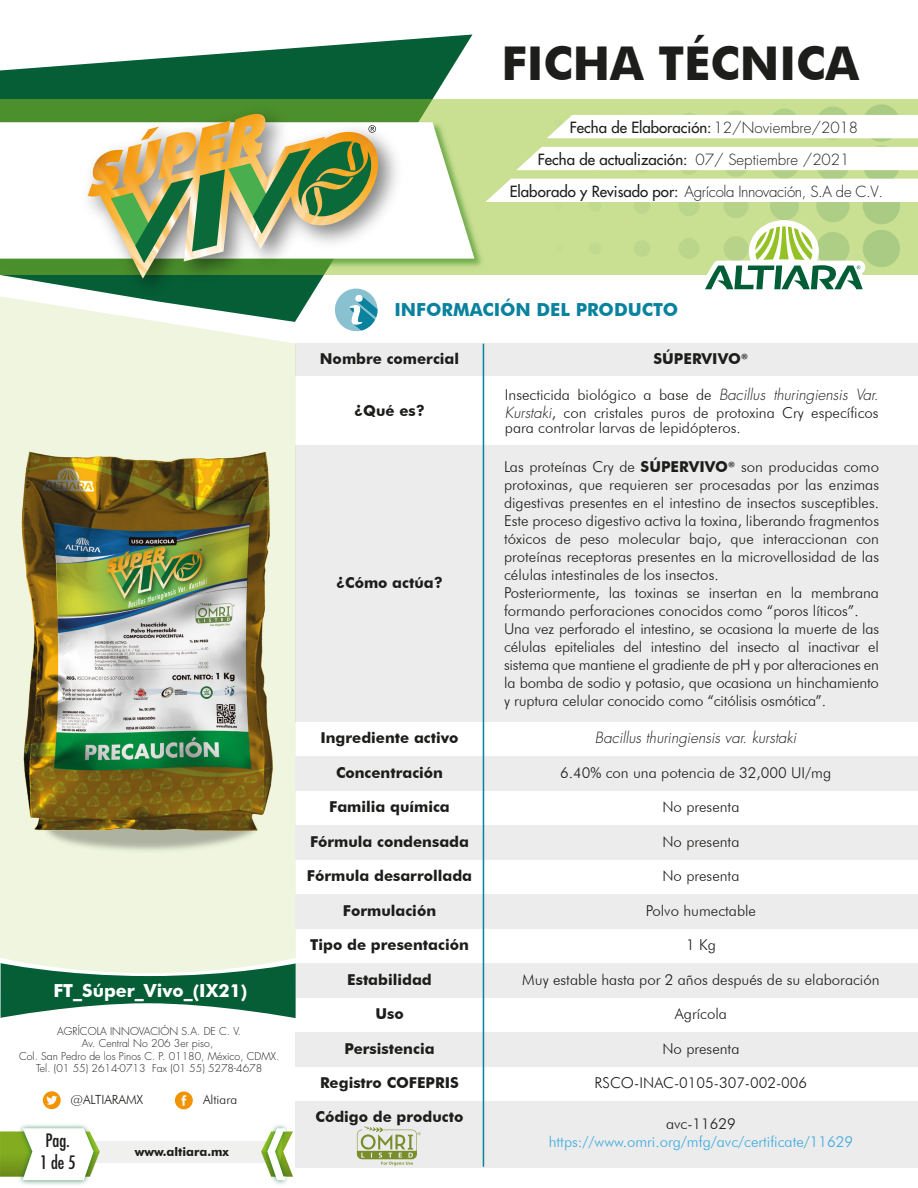
<style>
.page{position:relative;width:918px;height:1188px;background:#fff}
.page>*{position:absolute;margin:0;border:0;box-sizing:border-box;transform-origin:0 0}
.t1{font:700 46.65px "Futura BT";color:#1d1d1b}
.t2{font:700 18px "Futura BT";color:#09829e}
.t3{font:700 18px "Futura BT";color:#fff}
.t4{font:condensed 18px/21.6px "Futura Std";color:#1d1d1b;text-align:center}
.t5{font:300 15px/18px "Futura BT";color:#1d1d1b}
.t6{font:700 15px "Futura BT";color:#1d1d1b}
.t7{font:500 15px "Futura Std";color:#1d1d1b}
.t8{font:300 15px "Futura Std";letter-spacing:-.025em;color:#1d1d1b}
.t9{font:300 15px "Futura BT";color:#3ba9e0}
.t10{font:italic 300 15px "Futura Std";color:#1d1d1b}
.t11{font:300 15px "Futura Std";color:#1d1d1b}
.t12{font:300 12.6px "Futura BT";color:#1d1d1b}
.t13{font:700 12px "Futura BT";color:#1d1d1b}
.t14{font:300 10.5px/12.6px "Futura Std";color:#1d1d1b;text-align:center}
.s1{font-weight:300}
.s2{font-weight:500}
.s3{font-family:"Calibri";font-weight:400}
.s4{font-family:"Futura Std";font-style:italic}
.s5{font-weight:700}
</style>
<div class="page">
<div style="left:296px;top:445px;width:622px;height:276px;background:#ececec"></div>
<div style="left:296px;top:344px;width:622px;height:32px;background:#ececec"></div>
<div style="left:92px;top:1141px;width:177px;height:22px;background:#f0f0ef"></div>
<svg style="left:270px;top:35px;width:202px;height:15px"></svg>
<div style="left:0;top:342px;width:296px;height:616px;background:#eff5de"></div>
<img style="left:19px;top:1091px;width:69px;height:94px">
<svg style="left:0;top:1128px;width:100px;height:52px"></svg>
<div style="left:175px;top:1091px;width:18px;height:18px;background:#f29300;border-radius:50%"></div>
<svg style="left:181px;top:1095px;width:5px;height:11px"></svg>
<div style="left:43px;top:1091px;width:18px;height:18px;background:#f29300;border-radius:50%"></div>
<svg style="left:46px;top:1096px;width:11px;height:9px"></svg>
<img style="left:273px;top:1101px;width:66px;height:83px">
<svg style="left:261px;top:1128px;width:32px;height:52px"></svg>
<hr style="left:917px;top:721px;width:1px;height:35px;background:#ececec">
<div style="left:296px;top:756px;width:622px;height:34px;background:#ececec"></div>
<hr style="left:917px;top:790px;width:1px;height:35px;background:#ececec">
<div style="left:296px;top:825px;width:622px;height:34px;background:#ececec"></div>
<hr style="left:917px;top:859px;width:1px;height:35px;background:#ececec">
<div style="left:296px;top:894px;width:622px;height:34px;background:#ececec"></div>
<hr style="left:917px;top:928px;width:1px;height:35px;background:#ececec">
<div style="left:296px;top:963px;width:622px;height:34px;background:#ececec"></div>
<hr style="left:917px;top:997px;width:1px;height:35px;background:#ececec">
<div style="left:296px;top:1032px;width:622px;height:34px;background:#ececec"></div>
<hr style="left:917px;top:1066px;width:1px;height:35px;background:#ececec">
<div style="left:296px;top:1101px;width:622px;height:66px;background:#ececec"></div>
<hr style="left:483px;top:344px;width:1px;height:823px;background:#09829e">
<div style="left:0;top:99px;width:918px;height:176px;background:#c9e092"></div>
<div style="left:863px;top:230px;width:37px;height:37px;background:#a9cb83;border-radius:50%"></div>
<svg style="left:863px;top:104px;width:37px;height:38px"></svg>
<svg style="left:863px;top:146px;width:37px;height:37px"></svg>
<div style="left:863px;top:187px;width:37px;height:37px;background:#a9cb83;border-radius:50%"></div>
<svg style="left:816px;top:106px;width:34px;height:34px"></svg>
<svg style="left:816px;top:148px;width:34px;height:33px"></svg>
<div style="left:816px;top:189px;width:34px;height:33px;background:#aece85;border-radius:50%"></div>
<div style="left:770px;top:191px;width:29px;height:29px;background:#b1d087;border-radius:50%"></div>
<svg style="left:770px;top:150px;width:29px;height:29px"></svg>
<div style="left:770px;top:108px;width:29px;height:30px;background:#b1d087;border-radius:50%"></div>
<svg style="left:723px;top:152px;width:26px;height:25px"></svg>
<div style="left:724px;top:193px;width:25px;height:25px;background:#b6d389;border-radius:50%"></div>
<div style="left:723px;top:111px;width:26px;height:25px;background:#b6d389;border-radius:50%"></div>
<div style="left:679px;top:113px;width:21px;height:21px;background:#bdd790;border-radius:50%"></div>
<div style="left:679px;top:238px;width:21px;height:21px;background:#bad68b;border-radius:50%"></div>
<div style="left:679px;top:195px;width:21px;height:21px;background:#bad68b;border-radius:50%"></div>
<svg style="left:679px;top:154px;width:21px;height:21px"></svg>
<div style="left:634px;top:197px;width:17px;height:17px;background:#bdd88c;border-radius:50%"></div>
<svg style="left:634px;top:156px;width:17px;height:17px"></svg>
<div style="left:634px;top:240px;width:17px;height:17px;background:#bdd88c;border-radius:50%"></div>
<div style="left:589px;top:242px;width:13px;height:13px;background:#c1db8e;border-radius:50%"></div>
<div style="left:589px;top:199px;width:13px;height:13px;background:#c1db8e;border-radius:50%"></div>
<div style="left:589px;top:158px;width:13px;height:13px;background:#cee2a2;border-radius:50%"></div>
<div style="left:547px;top:115px;width:371px;height:23px;background:#fff"></div>
<div style="left:516px;top:147px;width:402px;height:23px;background:#fff"></div>
<svg style="left:486px;top:179px;width:432px;height:31px"></svg>
<img style="left:0;top:50px;width:486px;height:292px">
<svg style="left:88px;top:114px;width:291px;height:165px;background:#adb980"></svg>
<svg style="left:111px;top:141px;width:261px;height:122px;background:#a0ab75"></svg>
<img style="left:0;top:757px;width:307px;height:145px">
<svg style="left:0;top:958px;width:296px;height:61px"></svg>
<svg style="left:705px;top:220px;width:162px;height:70px"></svg>
<svg style="left:335px;top:289px;width:42px;height:42px"></svg>
<svg style="left:357px;top:1126px;width:64px;height:40px"></svg>
<img style="left:22px;top:452px;width:251px;height:378px">
<h1 class="t1" style="left:501px;top:35px;width:359px">FICHA TÉCNICA</h1>
<p class="t7" style="left:570px;top:118px;width:290px">Fecha de Elaboración:<span class="s1">12/Noviembre/2018</span></p>
<p class="t7" style="left:538px;top:150px;width:151px">Fecha de actualización:</p>
<p class="t8" style="left:510px;top:182px;width:375px"><span class="s2">Elaborado y Revisado por:</span> Agrícola Innovación, S.A de C.V.</p>
<p class="t11" style="left:696px;top:151px;width:155px">07/ Septiembre /2021</p>
<p class="t3" style="left:54px;top:979px;width:196px">FT_Súper_Vivo_(IX21)</p>
<p class="t14" style="left:19px;top:1025px;width:262px">AGRÍCOLA INNOVACIÓN S.A. DE C. V.<br>Av. Central No 206 3er piso,<br>Col. San Pedro de los Pinos C. P. 01180, México, CDMX.<br>Tel. (01 55) 2614-0713 Fax (01 55) 5278-4678</p>
<p class="t12" style="left:70px;top:1092px;width:74px">@ALTIARAMX</p>
<p class="t12" style="left:203px;top:1092px;width:36px">Altiara</p>
<p class="t4" style="left:40px;top:1130px;width:37px">Pag.<br>1 de 5</p>
<p class="t13" style="left:135px;top:1144px;width:96px">www.altiara.mx</p>
<p class="t2" style="left:395px;top:299px;width:285px">INFORMACIÓN DEL PRODUCTO</p>
<p class="t6" style="left:320px;top:350px;width:141px">Nombre comercial</p>
<p class="t6" style="left:654px;top:350px;width:96px">SÚPERVIVO<span class="s3">®</span></p>
<p class="t6" style="left:354px;top:402px;width:72px">¿Qué es?</p>
<p class="t6" style="left:336px;top:573px;width:108px">¿Cómo actúa?</p>
<p class="t6" style="left:320px;top:729px;width:140px">Ingrediente activo</p>
<p class="t6" style="left:336px;top:763px;width:109px">Concentración</p>
<p class="t6" style="left:329px;top:798px;width:122px">Familia química</p>
<p class="t6" style="left:310px;top:832px;width:161px">Fórmula condensada</p>
<p class="t6" style="left:307px;top:867px;width:167px">Fórmula desarrollada</p>
<p class="t6" style="left:343px;top:901px;width:95px">Formulación</p>
<p class="t6" style="left:310px;top:936px;width:160px">Tipo de presentación</p>
<p class="t6" style="left:347px;top:970px;width:86px">Estabilidad</p>
<p class="t6" style="left:375px;top:1005px;width:30px">Uso</p>
<p class="t6" style="left:345px;top:1039px;width:92px">Persistencia</p>
<p class="t6" style="left:320px;top:1074px;width:140px">Registro COFEPRIS</p>
<p class="t6" style="left:316px;top:1108px;width:149px">Código de producto</p>
<p class="t5" style="left:505px;top:385px;width:375px">Insecticida biológico a base de <span class="s4">Bacillus thuringiensis Var.<br>Kurstaki</span>, con cristales puros de protoxina Cry específicos</p>
<p class="t5" style="left:505px;top:418px;width:237px">para controlar larvas de lepidópteros.</p>
<p class="t5" style="left:504px;top:457px;width:377px">Las proteínas Cry de <span class="s5">SÚPERVIVO</span><span class="s3">®</span> son producidas como protoxinas, que requieren ser procesadas por las enzimas digestivas presentes en el intestino de insectos susceptibles.<br>Este proceso digestivo activa la toxina, liberando fragmentos tóxicos de peso molecular bajo, que interaccionan con proteínas receptoras presentes en la microvellosidad de las células intestinales de los insectos.<br>Posteriormente, las toxinas se insertan en la membrana formando perforaciones conocidos como “poros líticos”.<br>Una vez perforado el intestino, se ocasiona la muerte de las células epiteliales del intestino del insecto al inactivar el sistema que mantiene el gradiente de pH y por alteraciones en la bomba de sodio y potasio, que ocasiona un hinchamiento y ruptura celular conocido como “citólisis osmótica”.</p>
<p class="t10" style="left:595px;top:728px;width:203px">Bacillus thuringiensis var. kurstaki</p>
<p class="t5" style="left:560px;top:763px;width:272px">6.40% con una potencia de 32,000 UI/mg</p>
<p class="t5" style="left:662px;top:798px;width:78px">No presenta</p>
<p class="t5" style="left:662px;top:832px;width:78px">No presenta</p>
<p class="t5" style="left:662px;top:867px;width:78px">No presenta</p>
<p class="t5" style="left:646px;top:901px;width:112px">Polvo humectable</p>
<p class="t5" style="left:686px;top:936px;width:31px">1 Kg</p>
<p class="t5" style="left:522px;top:970px;width:359px">Muy estable hasta por 2 años después de su elaboración</p>
<p class="t5" style="left:675px;top:1005px;width:54px">Agrícola</p>
<p class="t5" style="left:662px;top:1039px;width:78px">No presenta</p>
<p class="t5" style="left:595px;top:1074px;width:214px">RSCO-INAC-0105-307-002-006</p>
<p class="t5" style="left:666px;top:1115px;width:71px">avc-11629</p>
<p class="t9" style="left:549px;top:1133px;width:306px">https://www.omri.org/mfg/avc/certificate/11629</p>
</div>
